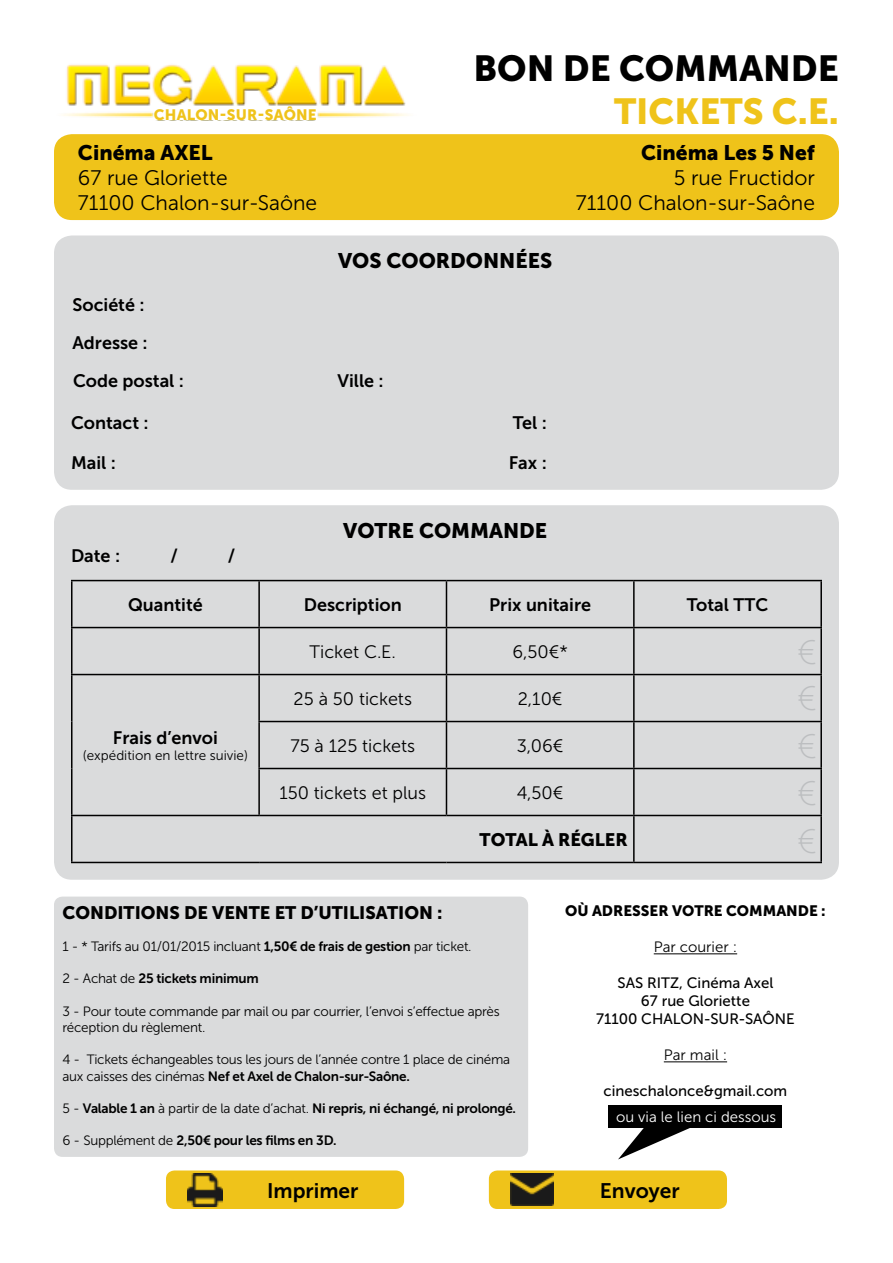
<style>
.page{position:relative;width:893px;height:1263px;background:#fff}
.page>*{position:absolute;margin:0;border:0;box-sizing:border-box;transform-origin:0 0}
.t1{font:36px "Museo Sans 900";color:#000}
.t2{font:36px "Museo Sans 900";color:#efc31a}
.t3{font:33.9px/47.7px "Museo Sans 100";color:#bcbec0;text-align:justify}
.t4{font:21px/25.2px "Museo Sans 300";color:#000}
.t5{font:21px "Museo Sans 900";color:#000}
.t6{font:21px "Museo Sans 700";color:#000}
.t7{font:18px/38.1px "Museo Sans 700";color:#000}
.t8{font:18px "Museo Sans 300";color:#000}
.t9{font:18px "Museo Sans 900";color:#000}
.t10{font:15px/18px "Museo Sans 500";color:#000;text-align:center}
.t11{font:15px "Museo Sans 900";color:#000}
.t12{font:15px "Museo Sans 300";color:#fff}
.t13{font:15px "Museo Sans 300";color:#000}
.t14{font:15px "Museo Sans 900";letter-spacing:.015em;color:#efc31a}
.t15{font:13.5px/16.2px "Museo Sans 300";letter-spacing:-.02em;color:#000}
.t16{font:13.5px "Museo Sans 700";letter-spacing:-.02em;color:#000}
.t17{font:13.5px "Museo Sans 300";color:#000}
.s1{font-family:"Museo Sans 700"}
.s2{font-family:"Museo Sans 300"}
</style>
<div class="page">
<img style="left:63px;top:64px;width:346px;height:54px">
<div style="left:154px;top:109px;width:163px;height:11px;background:#fff"></div>
<div style="left:54px;top:134px;width:785px;height:86px;background:#efc31a;border-radius:18px"></div>
<div style="left:54px;top:235px;width:785px;height:255px;background:#dadbdc;border-radius:18px"></div>
<div style="left:489px;top:1170px;width:238px;height:39px;background:#efc31a;border-radius:9px"></div>
<img style="left:510px;top:1174px;width:44px;height:32px">
<div style="left:166px;top:1170px;width:238px;height:39px;background:#efc31a;border-radius:9px"></div>
<img style="left:187px;top:1173px;width:36px;height:33px">
<div style="left:54px;top:505px;width:785px;height:375px;background:#dadbdc;border-radius:18px"></div>
<div style="left:54px;top:896px;width:474px;height:261px;background:#dadbdc;border-radius:9px"></div>
<hr style="left:71px;top:580px;width:188px;height:1px;background:#000">
<hr style="left:71px;top:581px;width:2px;height:46px;background:#000">
<hr style="left:259px;top:580px;width:187px;height:1px;background:#000">
<hr style="left:258px;top:581px;width:2px;height:46px;background:#000">
<hr style="left:446px;top:580px;width:188px;height:1px;background:#000">
<hr style="left:446px;top:581px;width:1px;height:46px;background:#000">
<hr style="left:634px;top:580px;width:188px;height:1px;background:#000">
<hr style="left:633px;top:581px;width:2px;height:46px;background:#000">
<hr style="left:820px;top:581px;width:2px;height:46px;background:#000">
<hr style="left:71px;top:627px;width:188px;height:1px;background:#000">
<hr style="left:71px;top:628px;width:2px;height:46px;background:#000">
<hr style="left:259px;top:627px;width:187px;height:1px;background:#000">
<hr style="left:258px;top:628px;width:2px;height:46px;background:#000">
<hr style="left:446px;top:627px;width:188px;height:1px;background:#000">
<hr style="left:446px;top:628px;width:1px;height:46px;background:#000">
<hr style="left:634px;top:627px;width:188px;height:1px;background:#000">
<hr style="left:633px;top:628px;width:2px;height:46px;background:#000">
<hr style="left:820px;top:628px;width:2px;height:46px;background:#000">
<hr style="left:71px;top:674px;width:188px;height:1px;background:#000">
<hr style="left:71px;top:675px;width:2px;height:46px;background:#000">
<hr style="left:259px;top:674px;width:187px;height:1px;background:#000">
<hr style="left:258px;top:675px;width:2px;height:46px;background:#000">
<hr style="left:446px;top:674px;width:188px;height:1px;background:#000">
<hr style="left:446px;top:675px;width:1px;height:46px;background:#000">
<hr style="left:634px;top:674px;width:188px;height:1px;background:#000">
<hr style="left:633px;top:675px;width:2px;height:46px;background:#000">
<hr style="left:820px;top:675px;width:2px;height:46px;background:#000">
<hr style="left:71px;top:721px;width:2px;height:47px;background:#000">
<hr style="left:258px;top:721px;width:188px;height:1px;background:#000">
<hr style="left:258px;top:722px;width:2px;height:46px;background:#000">
<hr style="left:446px;top:721px;width:188px;height:1px;background:#000">
<hr style="left:446px;top:722px;width:1px;height:46px;background:#000">
<hr style="left:634px;top:721px;width:188px;height:1px;background:#000">
<hr style="left:633px;top:722px;width:2px;height:46px;background:#000">
<hr style="left:820px;top:722px;width:2px;height:46px;background:#000">
<hr style="left:71px;top:768px;width:2px;height:47px;background:#000">
<hr style="left:258px;top:768px;width:188px;height:1px;background:#000">
<hr style="left:258px;top:769px;width:2px;height:46px;background:#000">
<hr style="left:446px;top:768px;width:188px;height:1px;background:#000">
<hr style="left:446px;top:769px;width:1px;height:46px;background:#000">
<hr style="left:634px;top:768px;width:188px;height:1px;background:#000">
<hr style="left:633px;top:769px;width:2px;height:46px;background:#000">
<hr style="left:820px;top:769px;width:2px;height:46px;background:#000">
<hr style="left:71px;top:815px;width:188px;height:1px;background:#000">
<hr style="left:71px;top:816px;width:2px;height:46px;background:#000">
<hr style="left:259px;top:815px;width:187px;height:1px;background:#000">
<hr style="left:446px;top:815px;width:188px;height:1px;background:#000">
<hr style="left:634px;top:815px;width:188px;height:1px;background:#000">
<hr style="left:633px;top:816px;width:2px;height:46px;background:#000">
<hr style="left:820px;top:816px;width:2px;height:46px;background:#000">
<hr style="left:71px;top:862px;width:188px;height:1px;background:#000">
<hr style="left:259px;top:862px;width:187px;height:1px;background:#000">
<hr style="left:446px;top:862px;width:188px;height:1px;background:#000">
<hr style="left:634px;top:862px;width:188px;height:1px;background:#000">
<hr style="left:654px;top:953px;width:83px;height:1px;background:#000">
<hr style="left:664px;top:1061px;width:63px;height:1px;background:#000">
<div style="left:609px;top:1105px;width:173px;height:22px;background:#000"></div>
<svg style="left:618px;top:1127px;width:75px;height:32px"></svg>
<p class="t14" style="left:154px;top:106px;width:164px">CHALON-SUR-SAÔNE</p>
<h3 class="t5" style="left:78px;top:140px;width:136px">Cinéma AXEL</h3>
<h3 class="t4" style="left:78px;top:165px;width:241px">67 rue Gloriette<br>71100 Chalon-sur-Saône</h3>
<h3 class="t7" style="left:73px;top:285px;width:113px">Société :<br>Adresse :<br>Code postal :</h3>
<h3 class="t7" style="left:71px;top:404px;width:79px">Contact :</h3>
<h3 class="t7" style="left:71px;top:443px;width:46px">Mail :</h3>
<h1 class="t1" style="left:474px;top:48px;width:367px">BON DE COMMANDE</h1>
<h1 class="t2" style="left:614px;top:91px;width:226px">TICKETS C.E.</h1>
<h3 class="t5" style="left:338px;top:249px;width:216px">VOS COORDONNÉES</h3>
<h3 class="t5" style="left:641px;top:140px;width:175px">Cinéma Les 5 Nef</h3>
<h3 class="t4" style="left:576px;top:165px;width:241px;text-align:right">5 rue Fructidor<br>71100 Chalon-sur-Saône</h3>
<h3 class="t7" style="left:338px;top:362px;width:48px">Ville :</h3>
<h3 class="t7" style="left:513px;top:404px;width:36px">Tel :</h3>
<h3 class="t7" style="left:509px;top:443px;width:40px">Fax :</h3>
<h3 class="t7" style="left:71px;top:536px;width:51px">Date :</h3>
<h3 class="t7" style="left:170px;top:536px;width:9px">/</h3>
<h3 class="t7" style="left:228px;top:536px;width:9px">/</h3>
<h3 class="t5" style="left:343px;top:519px;width:205px">VOTRE COMMANDE</h3>
<h3 class="t7" style="left:128px;top:585px;width:76px">Quantité</h3>
<h3 class="t7" style="left:304px;top:585px;width:99px">Description</h3>
<h3 class="t7" style="left:489px;top:585px;width:103px">Prix unitaire</h3>
<h3 class="t7" style="left:687px;top:585px;width:83px">Total TTC</h3>
<h3 class="t8" style="left:310px;top:642px;width:88px">Ticket C.E.</h3>
<h3 class="t8" style="left:512px;top:642px;width:57px">6,50€*</h3>
<h3 class="t7" style="left:113px;top:718px;width:106px">Frais d’envoi</h3>
<p class="t17" style="left:83px;top:748px;width:167px">(expédition en lettre suivie)</p>
<h3 class="t8" style="left:294px;top:689px;width:120px">25 à 50 tickets</h3>
<h3 class="t8" style="left:518px;top:689px;width:46px">2,10€</h3>
<h3 class="t8" style="left:290px;top:736px;width:126px">75 à 125 tickets</h3>
<h3 class="t8" style="left:517px;top:736px;width:48px">3,06€</h3>
<h3 class="t8" style="left:279px;top:783px;width:148px">150 tickets et plus</h3>
<h3 class="t8" style="left:517px;top:783px;width:48px">4,50€</h3>
<h3 class="t9" style="left:480px;top:829px;width:150px">TOTAL À RÉGLER</h3>
<h2 class="t3" style="left:797px;top:629px;width:21px">€</h2>
<h2 class="t3" style="left:797px;top:675px;width:21px">€ € € €</h2>
<h3 class="t9" style="left:63px;top:902px;width:382px">CONDITIONS DE VENTE ET D’UTILISATION :</h3>
<p class="t15" style="left:63px;top:938px;width:411px">1 - * Tarifs au 01/01/2015 incluant <span class="s1">1,50€ de frais de gestion</span> par ticket.</p>
<p class="t16" style="left:63px;top:971px;width:198px"><span class="s2">2 - Achat de</span> 25 tickets minimum</p>
<p class="t15" style="left:63px;top:1003px;width:439px">3 - Pour toute commande par mail ou par courrier, l’envoi s’effectue après réception du règlement.</p>
<p class="t15" style="left:63px;top:1052px;width:449px">4 - Tickets échangeables tous les jours de l’année contre 1 place de cinéma</p>
<p class="t16" style="left:63px;top:1068px;width:349px"><span class="s2">aux caisses des cinémas</span> Nef et Axel de Chalon-sur-Saône.</p>
<p class="t16" style="left:63px;top:1101px;width:455px"><span class="s2">5 -</span> Valable 1 an <span class="s2">à partir de la date d’achat.</span> Ni repris, ni échangé, ni prolongé.</p>
<p class="t16" style="left:63px;top:1133px;width:276px"><span class="s2">6 - Supplément de</span> 2,50€ pour les films en 3D.</p>
<p class="t11" style="left:565px;top:902px;width:262px">OÙ ADRESSER VOTRE COMMANDE :</p>
<p class="t13" style="left:654px;top:939px;width:85px">Par courier :</p>
<p class="t10" style="left:596px;top:974px;width:200px">SAS RITZ, Cinéma Axel<br>67 rue Gloriette<br>71100 CHALON-SUR-SAÔNE</p>
<p class="t13" style="left:664px;top:1047px;width:65px">Par mail :</p>
<p class="t10" style="left:604px;top:1082px;width:185px">cineschalonce&amp;gmail.com</p>
<p class="t12" style="left:616px;top:1109px;width:162px">ou via le lien ci dessous</p>
<h3 class="t6" style="left:267px;top:1179px;width:93px">Imprimer</h3>
<h3 class="t6" style="left:600px;top:1179px;width:81px">Envoyer</h3>
</div>
